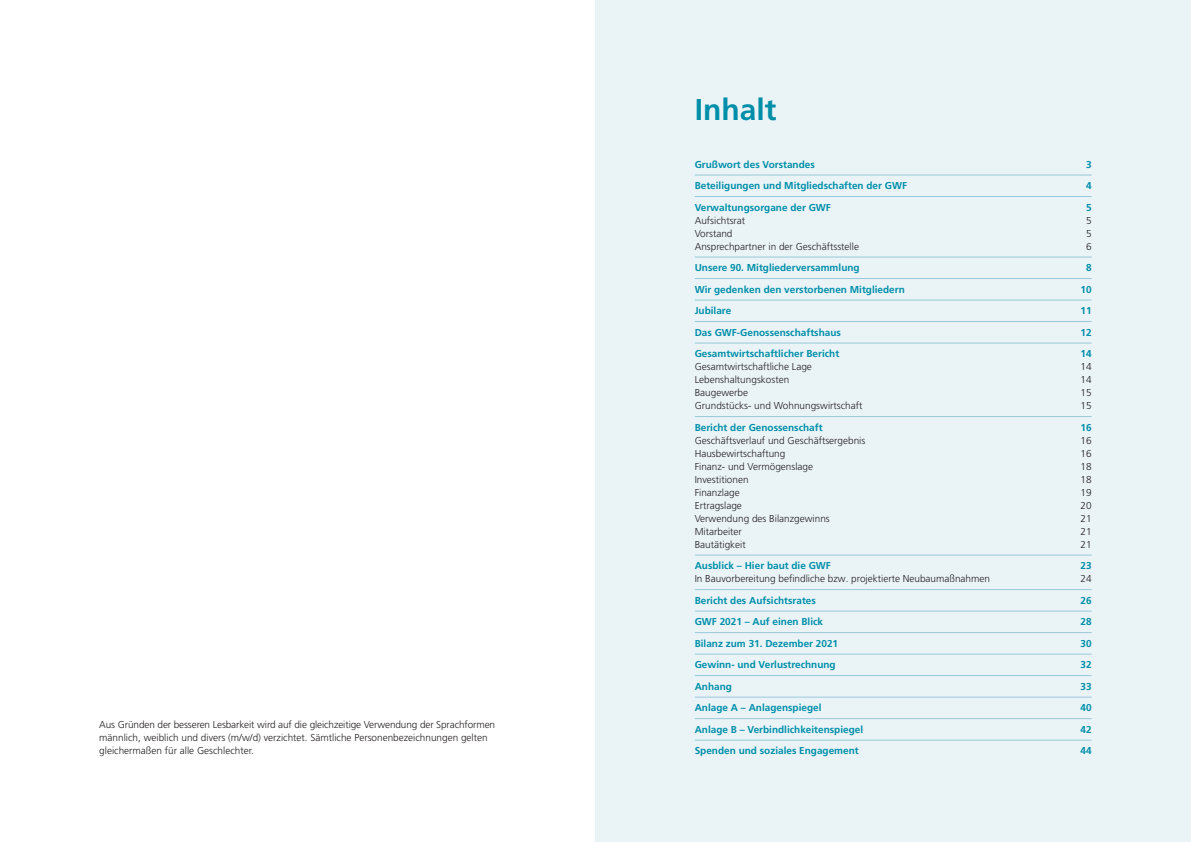
<style>
.page{position:relative;width:1191px;height:842px;background:#fff}
.page>*{position:absolute;margin:0;border:0;box-sizing:border-box;transform-origin:0 0}
.t1{font:700 30px "Frutiger LT Pro";color:#018ea9}
.t2{font:300 10px/13px "Frutiger LT Pro";color:#231f20}
.t3{font:700 10px "Frutiger LT Pro";color:#018ea9}
</style>
<div class="page">
<div style="left:595px;top:0;width:596px;height:842px;background:#eaf4f7"></div>
<hr style="left:694px;top:175px;width:397px;height:1px;background:#99c8d8">
<hr style="left:694px;top:196px;width:397px;height:1px;background:#99c8d8">
<hr style="left:694px;top:257px;width:397px;height:1px;background:#99c8d8">
<hr style="left:694px;top:278px;width:397px;height:1px;background:#99c8d8">
<hr style="left:694px;top:300px;width:397px;height:1px;background:#99c8d8">
<hr style="left:694px;top:321px;width:397px;height:1px;background:#99c8d8">
<hr style="left:694px;top:343px;width:397px;height:1px;background:#99c8d8">
<hr style="left:694px;top:416px;width:397px;height:1px;background:#99c8d8">
<hr style="left:694px;top:555px;width:397px;height:1px;background:#99c8d8">
<hr style="left:694px;top:589px;width:397px;height:1px;background:#99c8d8">
<hr style="left:694px;top:611px;width:397px;height:1px;background:#99c8d8">
<hr style="left:694px;top:632px;width:397px;height:1px;background:#99c8d8">
<hr style="left:694px;top:654px;width:397px;height:1px;background:#99c8d8">
<hr style="left:694px;top:675px;width:397px;height:1px;background:#99c8d8">
<hr style="left:694px;top:697px;width:397px;height:1px;background:#99c8d8">
<hr style="left:694px;top:718px;width:397px;height:1px;background:#99c8d8">
<hr style="left:694px;top:740px;width:397px;height:1px;background:#99c8d8">
<p class="t2" style="left:99px;top:718px;width:397px">Aus Gründen der besseren Lesbarkeit wird auf die gleichzeitige Verwendung der Sprachformen männlich, weiblich und divers (m/w/d) verzichtet. Sämtliche Personenbezeichnungen gelten gleichermaßen für alle Geschlechter.</p>
<h1 class="t1" style="left:694px;top:92px;width:83px">Inhalt</h1>
<p class="t3" style="left:694px;top:158px;width:122px">Grußwort des Vorstandes</p>
<p class="t3" style="left:1086px;top:158px;width:7px">3</p>
<p class="t3" style="left:694px;top:180px;width:214px">Beteiligungen und Mitgliedschaften der GWF</p>
<p class="t3" style="left:1086px;top:180px;width:7px">4</p>
<p class="t3" style="left:694px;top:201px;width:138px">Verwaltungsorgane der GWF</p>
<p class="t3" style="left:1086px;top:201px;width:7px">5</p>
<p class="t2" style="left:694px;top:214px;width:52px">Aufsichtsrat</p>
<p class="t2" style="left:1086px;top:214px;width:7px">5</p>
<p class="t2" style="left:694px;top:227px;width:39px">Vorstand</p>
<p class="t2" style="left:1086px;top:227px;width:7px">5</p>
<p class="t2" style="left:694px;top:240px;width:166px">Ansprechpartner in der Geschäftsstelle</p>
<p class="t2" style="left:1086px;top:240px;width:7px">6</p>
<p class="t3" style="left:694px;top:262px;width:166px">Unsere 90. Mitgliederversammlung</p>
<p class="t3" style="left:1086px;top:262px;width:7px">8</p>
<p class="t3" style="left:694px;top:283px;width:212px">Wir gedenken den verstorbenen Mitgliedern</p>
<p class="t3" style="left:1080px;top:283px;width:13px">10</p>
<p class="t3" style="left:694px;top:305px;width:38px">Jubilare</p>
<p class="t3" style="left:1080px;top:305px;width:13px">11</p>
<p class="t3" style="left:694px;top:326px;width:148px">Das GWF-Genossenschaftshaus</p>
<p class="t3" style="left:1080px;top:326px;width:13px">12</p>
<p class="t3" style="left:694px;top:348px;width:146px">Gesamtwirtschaftlicher Bericht</p>
<p class="t3" style="left:1080px;top:348px;width:13px">14</p>
<p class="t2" style="left:694px;top:360px;width:119px">Gesamtwirtschaftliche Lage</p>
<p class="t2" style="left:1080px;top:360px;width:13px">14</p>
<p class="t2" style="left:694px;top:373px;width:96px">Lebenshaltungskosten</p>
<p class="t2" style="left:1080px;top:373px;width:13px">14</p>
<p class="t2" style="left:694px;top:386px;width:55px">Baugewerbe</p>
<p class="t2" style="left:1080px;top:386px;width:13px">15</p>
<p class="t2" style="left:694px;top:399px;width:169px">Grundstücks- und Wohnungswirtschaft</p>
<p class="t2" style="left:1080px;top:399px;width:13px">15</p>
<p class="t3" style="left:694px;top:421px;width:129px">Bericht der Genossenschaft</p>
<p class="t3" style="left:1080px;top:421px;width:13px">16</p>
<p class="t2" style="left:694px;top:434px;width:172px">Geschäftsverlauf und Geschäftsergebnis</p>
<p class="t2" style="left:1080px;top:434px;width:13px">16</p>
<p class="t2" style="left:694px;top:447px;width:92px">Hausbewirtschaftung</p>
<p class="t2" style="left:1080px;top:447px;width:13px">16</p>
<p class="t2" style="left:694px;top:460px;width:120px">Finanz- und Vermögenslage</p>
<p class="t2" style="left:1080px;top:460px;width:13px">18</p>
<p class="t2" style="left:694px;top:473px;width:55px">Investitionen</p>
<p class="t2" style="left:1080px;top:473px;width:13px">18</p>
<p class="t2" style="left:694px;top:486px;width:46px">Finanzlage</p>
<p class="t2" style="left:1080px;top:486px;width:13px">19</p>
<p class="t2" style="left:694px;top:499px;width:49px">Ertragslage</p>
<p class="t2" style="left:1080px;top:499px;width:13px">20</p>
<p class="t2" style="left:694px;top:512px;width:137px">Verwendung des Bilanzgewinns</p>
<p class="t2" style="left:1080px;top:512px;width:13px">21</p>
<p class="t2" style="left:694px;top:525px;width:49px">Mitarbeiter</p>
<p class="t2" style="left:1080px;top:525px;width:13px">21</p>
<p class="t2" style="left:694px;top:538px;width:53px">Bautätigkeit</p>
<p class="t2" style="left:1080px;top:538px;width:13px">21</p>
<p class="t3" style="left:694px;top:560px;width:138px">Ausblick – Hier baut die GWF</p>
<p class="t3" style="left:1080px;top:560px;width:13px">23</p>
<p class="t2" style="left:694px;top:572px;width:297px">In Bauvorbereitung befindliche bzw. projektierte Neubaumaßnahmen</p>
<p class="t2" style="left:1080px;top:572px;width:13px">24</p>
<p class="t3" style="left:694px;top:594px;width:123px">Bericht des Aufsichtsrates</p>
<p class="t3" style="left:1080px;top:594px;width:13px">26</p>
<p class="t3" style="left:694px;top:616px;width:130px">GWF 2021 – Auf einen Blick</p>
<p class="t3" style="left:1080px;top:616px;width:13px">28</p>
<p class="t3" style="left:694px;top:637px;width:145px">Bilanz zum 31. Dezember 2021</p>
<p class="t3" style="left:1080px;top:637px;width:13px">30</p>
<p class="t3" style="left:694px;top:659px;width:142px">Gewinn- und Verlustrechnung</p>
<p class="t3" style="left:1080px;top:659px;width:13px">32</p>
<p class="t3" style="left:694px;top:680px;width:39px">Anhang</p>
<p class="t3" style="left:1080px;top:680px;width:13px">33</p>
<p class="t3" style="left:694px;top:702px;width:128px">Anlage A – Anlagenspiegel</p>
<p class="t3" style="left:1080px;top:702px;width:13px">40</p>
<p class="t3" style="left:694px;top:723px;width:170px">Anlage B – Verbindlichkeitenspiegel</p>
<p class="t3" style="left:1080px;top:723px;width:13px">42</p>
<p class="t3" style="left:694px;top:745px;width:165px">Spenden und soziales Engagement</p>
<p class="t3" style="left:1080px;top:745px;width:13px">44</p>
</div>
